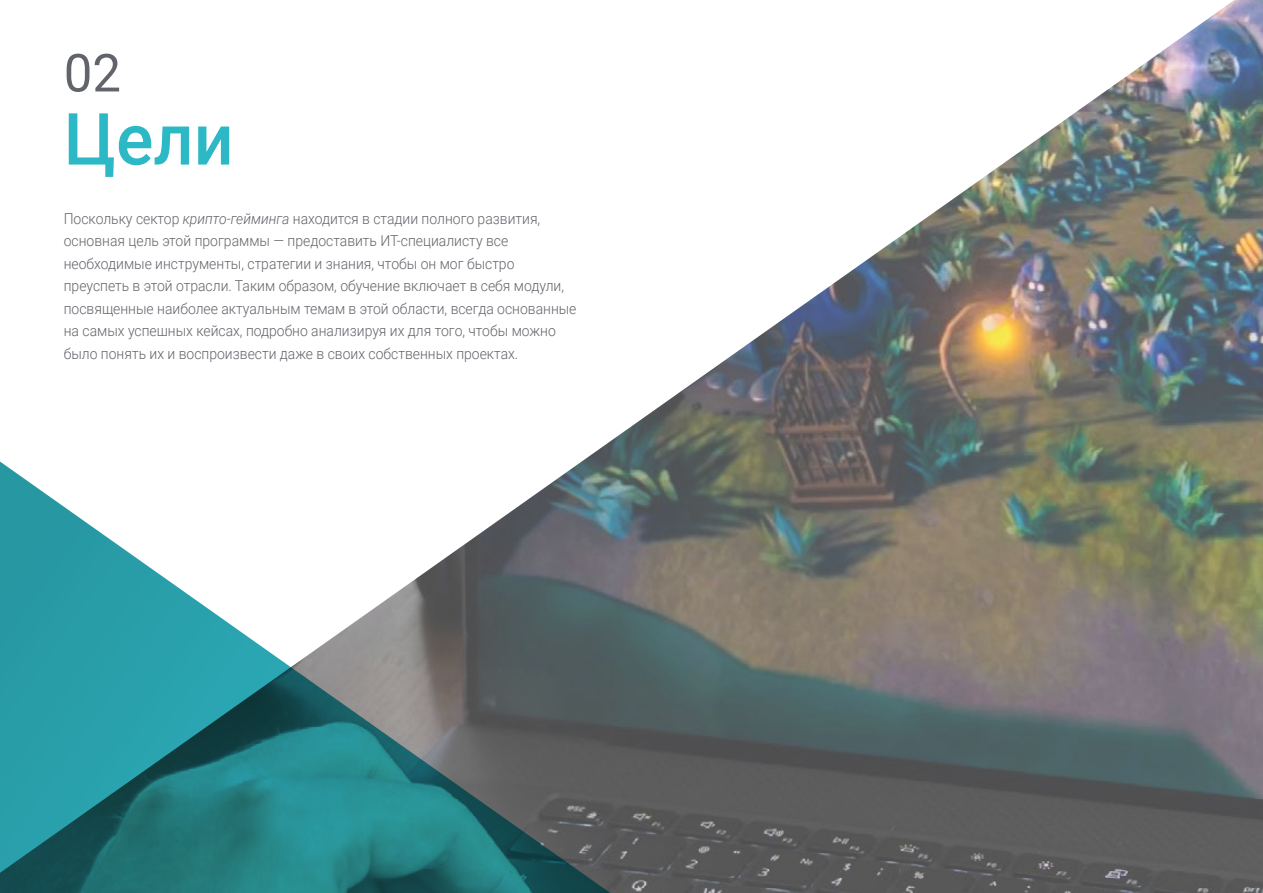
<style>
.page{position:relative;width:1263px;height:893px;background:#fff}
.page>*{position:absolute;margin:0;border:0;box-sizing:border-box;transform-origin:0 0}
.t1{font:500 72px "Roboto";color:#2db8c5}
.t2{font:52.5px "Roboto";color:#61646a}
.t3{font:300 15px/22.5px "Roboto";color:#61646a;scale:.93 1}
.s1{font-style:italic}
</style>
<div class="page">
<img style="left:604px;top:0;width:659px;height:893px">
<svg style="left:0;top:446px;width:640px;height:447px"></svg>
<h2 class="t2" style="left:64px;top:36px;width:59px">02</h2>
<h1 class="t1" style="left:64px;top:89px;width:171px">Цели</h1>
<p class="t3" style="left:64px;top:207px;width:553px">Поскольку сектор <span class="s1">крипто-гейминга</span> находится в стадии полного развития, основная цель этой программы — предоставить ИТ-специалисту все необходимые инструменты, стратегии и знания, чтобы он мог быстро преуспеть в этой отрасли. Таким образом, обучение включает в себя модули, посвященные наиболее актуальным темам в этой области, всегда основанные на самых успешных кейсах, подробно анализируя их для того, чтобы можно было понять их и воспроизвести даже в своих собственных проектах.</p>
</div>
